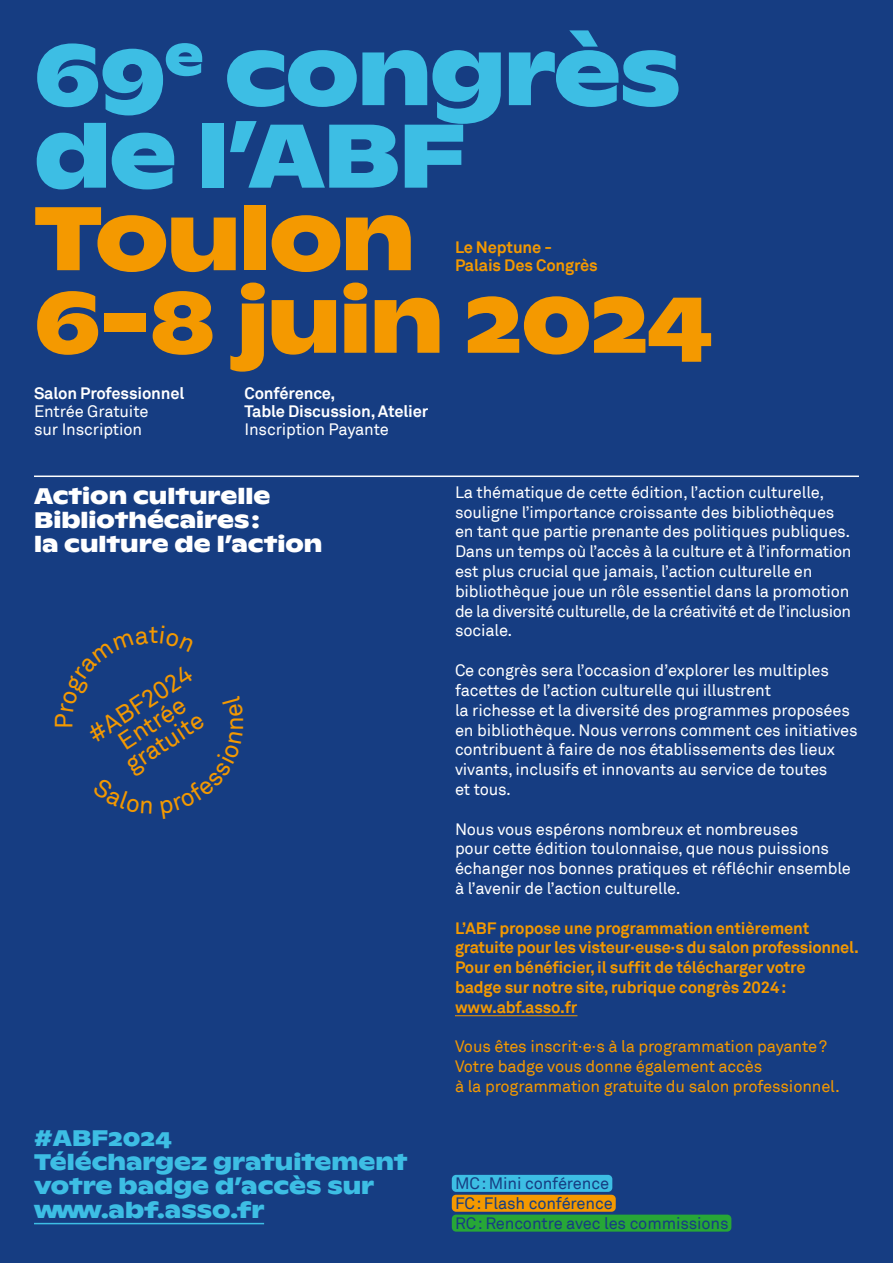
<style>
.page{position:relative;width:893px;height:1263px;background:#163d82}
.page>*{position:absolute;margin:0;border:0;box-sizing:border-box;transform-origin:0 0}
.t1{font:700 90px/82.5px "ABC Ginto Nord";letter-spacing:-.02em;color:#3dbee4}
.t2{font:700 90px/82.5px "ABC Ginto Nord";letter-spacing:-.02em;color:#f49900}
.t3{font:24.9px/22.6px "Akkurat";color:#f49900;text-align:center}
.t4{font:700 22.5px/24px "ABC Ginto Nord";color:#3dbee4}
.t5{font:700 22.5px/24px "ABC Ginto Nord";color:#fff}
.t6{font:16.5px/19.8px "Akkurat";letter-spacing:-.01em;color:#fff}
.t7{font:700 16.5px/19.8px "Akkurat";letter-spacing:-.01em;color:#f49900}
.t8{font:16.5px/19.8px "Akkurat";letter-spacing:-.01em;color:#f49900}
.t9{font:16.5px/19.8px "Akkurat";letter-spacing:-.01em;color:#163d82}
.t10{font:700 16.5px/18px "Akkurat";letter-spacing:-.01em;color:#fff}
</style>
<div class="page">
<div style="left:452px;top:1175px;width:160px;height:17px;background:#3dbee4;border-radius:4px"></div>
<div style="left:452px;top:1195px;width:164px;height:17px;background:#f49900;border-radius:4px"></div>
<div style="left:452px;top:1214px;width:279px;height:17px;background:#27a737;border-radius:4px"></div>
<hr style="left:34px;top:1223px;width:230px;height:1px;background:#3dbee4">
<hr style="left:455px;top:1015px;width:122px;height:1px;background:#f49900">
<hr style="left:34px;top:475px;width:825px;height:2px;background:#fff">
<h1 class="t1" style="left:34px;top:31px;width:649px">69<sup>e</sup> congrès de l’ABF</h1>
<h1 class="t2" style="left:34px;top:196px;width:680px">Toulon<br>6-8 juin 2024</h1>
<p class="t7" style="left:455px;top:238px;width:144px;line-height:18px">Le Neptune -<br>Palais Des Congrès</p>
<p class="t10" style="left:34px;top:384px;width:152px">Salon Professionnel</p>
<p class="t6" style="left:34px;top:403px;width:116px;line-height:18px">Entrée Gratuite sur Inscription</p>
<p class="t10" style="left:244px;top:384px;width:185px">Conférence,<br>Table Discussion, Atelier</p>
<p class="t6" style="left:244px;top:420px;width:146px">Inscription Payante</p>
<h3 class="t5" style="left:34px;top:484px;width:290px">Action culturelle<br>Bibliothécaires :<br>la culture de l’action</h3>
<p class="t6" style="left:455px;top:483px;width:398px">La thématique de cette édition, l’action culturelle, souligne l’importance croissante des bibliothèques en tant que partie prenante des politiques publiques.<br>Dans un temps où l’accès à la culture et à l’information est plus crucial que jamais, l’action culturelle en bibliothèque joue un rôle essentiel dans la promotion de la diversité culturelle, de la créativité et de l’inclusion sociale.</p>
<p class="t6" style="left:455px;top:661px;width:404px">Ce congrès sera l’occasion d’explorer les multiples facettes de l’action culturelle qui illustrent<br>la richesse et la diversité des programmes proposées en bibliothèque. Nous verrons comment ces initiatives contribuent à faire de nos établissements des lieux vivants, inclusifs et innovants au service de toutes<br>et tous.</p>
<p class="t6" style="left:455px;top:819px;width:398px">Nous vous espérons nombreux et nombreuses<br>pour cette édition toulonnaise, que nous puissions échanger nos bonnes pratiques et réfléchir ensemble à l’avenir de l’action culturelle.</p>
<p class="t7" style="left:455px;top:918px;width:405px">L’ABF propose une programmation entièrement gratuite pour les visteur·euse·s du salon professionnel.<br>Pour en bénéficier, il suffit de télécharger votre<br>badge sur notre site, rubrique congrès 2024: www.abf.asso.fr</p>
<p class="t8" style="left:455px;top:1037px;width:386px">Vous êtes inscrit·e·s à la programmation payante?<br>Votre badge vous donne également accès<br>à la programmation gratuite du salon professionnel.</p>
<h2 class="t3" style="left:149px;top:624px;width:11px">t</h2>
<h2 class="t3" style="left:84px;top:727px;width:121px;rotate:-33deg">#ABF2024<br>Entrée gratuite</h2>
<h2 class="t3" style="left:53px;top:729px;width:17px;rotate:-90deg">P</h2>
<h2 class="t3" style="left:224px;top:731px;width:16px;rotate:-90deg">n</h2>
<h3 class="t4" style="left:34px;top:1125px;width:375px">#ABF2024<br>Téléchargez gratuitement votre badge d’accès sur www.abf.asso.fr</h3>
<p class="t9" style="left:455px;top:1174px;width:275px">MC: Mini conférence<br>FC: Flash conférence<br>RC: Rencontre avec les commissions</p>
</div>
